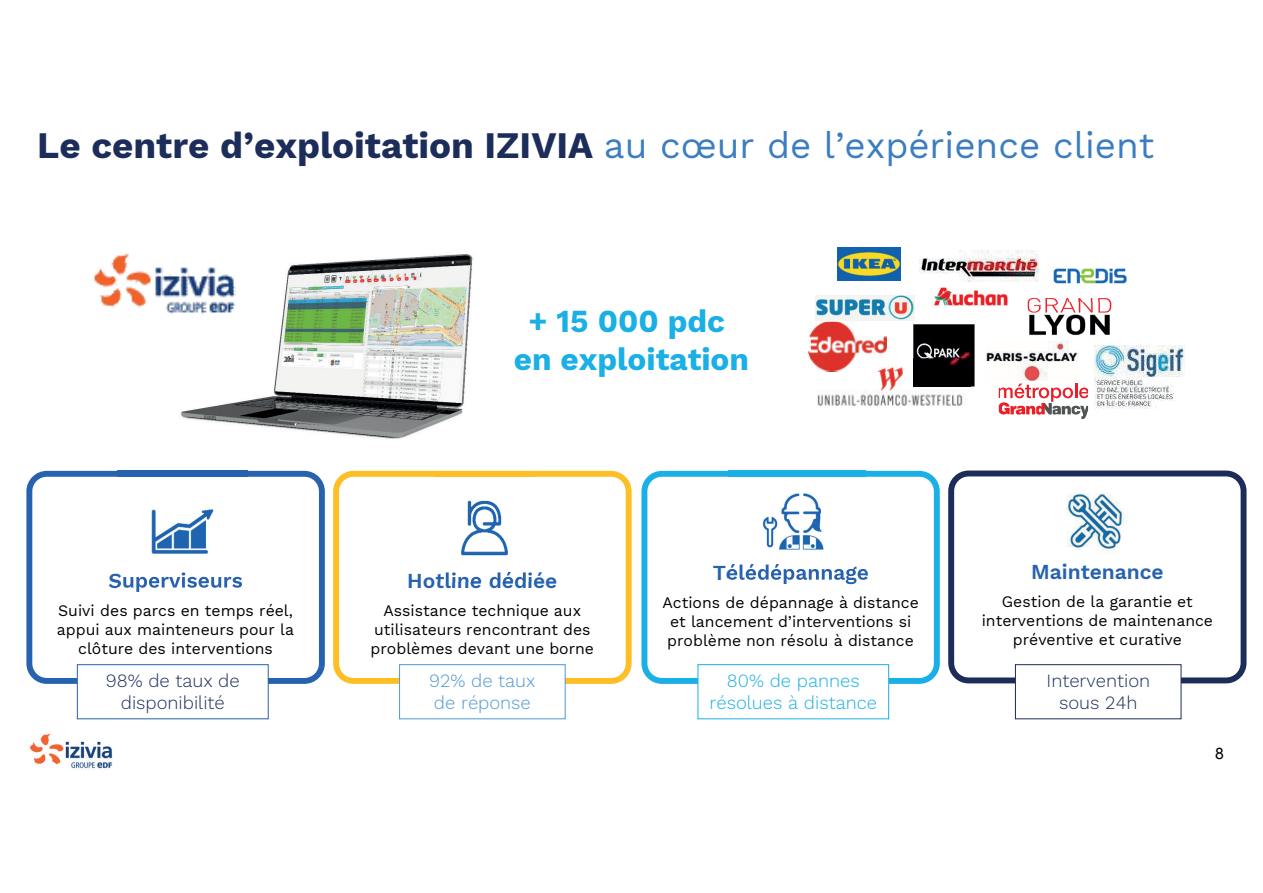
<style>
.page{position:relative;width:1263px;height:893px;background:#fff}
.page>*{position:absolute;margin:0;border:0;box-sizing:border-box;transform-origin:0 0}
.t1{font:700 36.75px "Work Sans";color:#1c2d5a}
.t2{font:700 31.5px/38px "Work Sans";color:#1aafe5;text-align:center}
.t3{font:600 21px "Work Sans";color:#2762af}
.t4{font:300 18.45px/22px "Work Sans";color:#1c2d5a;text-align:center}
.t5{font:300 18.45px/22px "Work Sans";color:#1aafe5;text-align:center}
.t6{font:300 18.45px/22px "Work Sans";color:#4f98d2}
.t7{font:15.75px/18.9px "Work Sans";color:#000001;text-align:center}
.t8{font:15.75px "Arial";color:#000001}
.s1{font-weight:400;color:#3a7dc1}
</style>
<div class="page">
<img style="left:29px;top:733px;width:84px;height:36px">
<img style="left:1067px;top:493px;width:60px;height:59px">
<svg style="left:333px;top:471px;width:299px;height:213px"></svg>
<svg style="left:26px;top:471px;width:299px;height:213px"></svg>
<svg style="left:641px;top:471px;width:299px;height:213px"></svg>
<img style="left:434px;top:473px;width:100px;height:99px">
<img style="left:434px;top:572px;width:100px;height:10px">
<img style="left:728px;top:470px;width:138px;height:94px">
<img style="left:728px;top:564px;width:138px;height:26px">
<img style="left:117px;top:470px;width:131px;height:127px">
<img style="left:117px;top:572px;width:125px;height:20px">
<div style="left:948px;top:470px;width:298px;height:213px;border:6px solid #1c2d5a;border-radius:18px"></div>
<div style="left:400px;top:665px;width:165px;height:54px;background:#fff"></div>
<div style="left:399px;top:664px;width:167px;height:55px;border:1px solid #4f98d2"></div>
<div style="left:698px;top:665px;width:191px;height:54px;background:#fff"></div>
<div style="left:697px;top:664px;width:192px;height:55px;border:1px solid #1aafe5"></div>
<div style="left:77px;top:665px;width:191px;height:54px;background:#fff"></div>
<div style="left:77px;top:664px;width:192px;height:55px;border:1px solid #2762af"></div>
<div style="left:1015px;top:665px;width:166px;height:54px;background:#fff"></div>
<div style="left:1015px;top:664px;width:166px;height:55px;border:1px solid #1c2d5a"></div>
<img style="left:180px;top:254px;width:293px;height:186px">
<img style="left:94px;top:253px;width:148px;height:67px">
<img style="left:1053px;top:268px;width:74px;height:16px">
<img style="left:934px;top:287px;width:74px;height:19px">
<img style="left:837px;top:247px;width:64px;height:33px">
<img style="left:816px;top:295px;width:99px;height:26px">
<svg style="left:999px;top:384px;width:89px;height:35px"></svg>
<img style="left:986px;top:341px;width:92px;height:40px">
<img style="left:1027px;top:298px;width:85px;height:38px">
<img style="left:1051px;top:298px;width:61px;height:3px">
<img style="left:919px;top:250px;width:120px;height:32px">
<img style="left:913px;top:324px;width:61px;height:62px">
<img style="left:817px;top:366px;width:154px;height:40px">
<div style="left:913px;top:359px;width:58px;height:27px;background:#000001"></div>
<img style="left:808px;top:322px;width:79px;height:37px">
<img style="left:810px;top:359px;width:77px;height:12px">
<img style="left:1095px;top:345px;width:89px;height:63px">
<h1 class="t1" style="left:37px;top:117px;width:1118px">Le centre d’exploitation IZIVIA <span class="s1">au cœur de l’expérience client</span></h1>
<h2 class="t2" style="left:514px;top:301px;width:237px">+ 15 000 pdc en exploitation</h2>
<h3 class="t3" style="left:407px;top:564px;width:152px">Hotline dédiée</h3>
<p class="t7" style="left:371px;top:600px;width:225px">Assistance technique aux utilisateurs rencontrant des problèmes devant une borne</p>
<p class="t7" style="left:57px;top:600px;width:239px">Suivi des parcs en temps réel, appui aux mainteneurs pour la clôture des interventions</p>
<p class="t7" style="left:662px;top:592px;width:258px">Actions de dépannage à distance et lancement d’interventions si problème non résolu à distance</p>
<h3 class="t3" style="left:1031px;top:556px;width:134px">Maintenance</h3>
<p class="t7" style="left:982px;top:592px;width:233px">Gestion de la garantie et interventions de maintenance préventive et curative</p>
<p class="t4" style="left:106px;top:669px;width:135px">98% de taux de disponibilité</p>
<p class="t4" style="left:1046px;top:669px;width:105px">Intervention sous 24h</p>
<p class="t6" style="left:429px;top:669px;width:108px">92% de taux de réponse</p>
<p class="t5" style="left:709px;top:669px;width:169px">80% de pannes résolues à distance</p>
<p class="t8" style="left:1215px;top:743px;width:10px">8</p>
</div>
